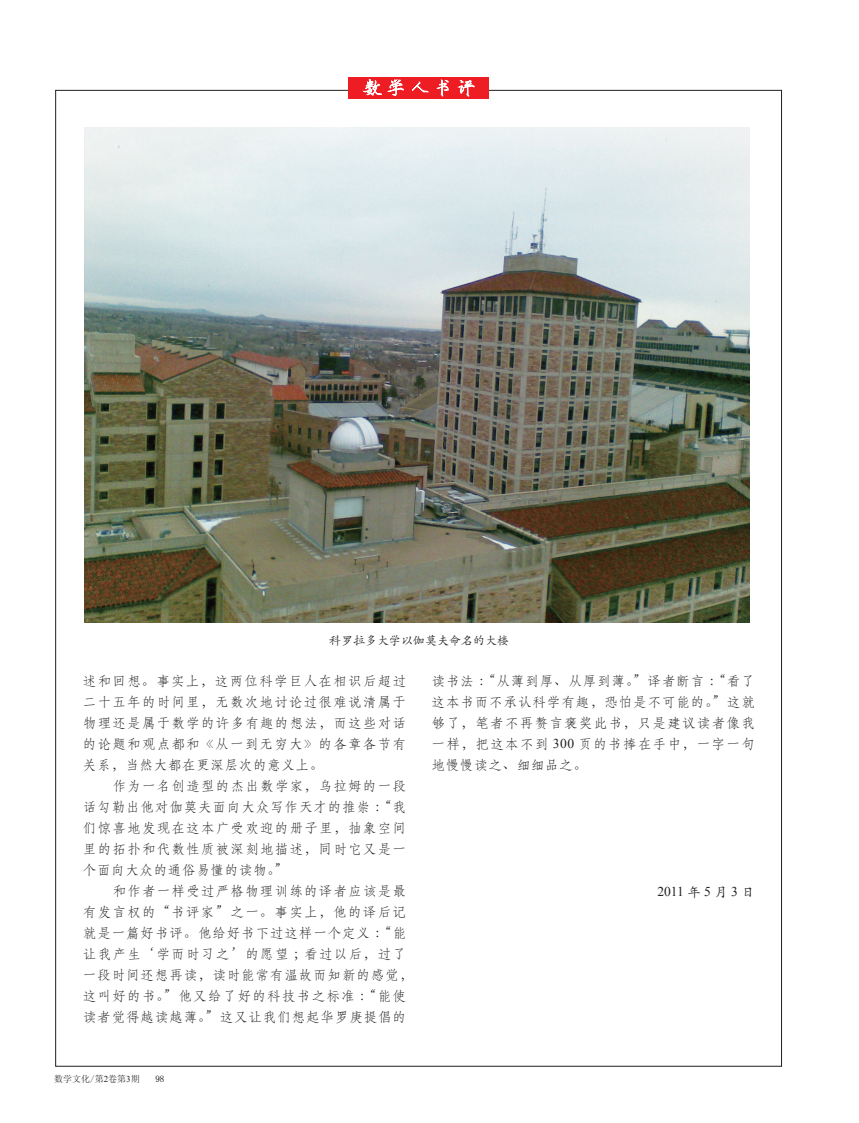
<style>
.page{position:relative;width:859px;height:1123px;background:#fff}
.page>*{position:absolute;margin:0;border:0;box-sizing:border-box;transform-origin:0 0}
.t1{font:13.5px/21px "ST Fangsong";letter-spacing:.095em;color:#231f20;text-align:justify}
.t2{font:13.5px "Times New Roman";color:#231f20}
.t3{font:12px "ST Kaiti";color:#231f20}
.t4{font:9px "Sim Sun";color:#231f20}
.t5{font:9px "Sim Sun";color:#000}
.s1{font-family:"Times New Roman"}
.s2{font-family:"ST Kaiti"}
</style>
<div class="page">
<div style="left:348px;top:77px;width:140px;height:22px;background:#ee1d23"></div>
<svg style="left:363px;top:79px;width:19px;height:17px"></svg>
<svg style="left:388px;top:79px;width:16px;height:17px"></svg>
<svg style="left:412px;top:81px;width:17px;height:12px"></svg>
<svg style="left:437px;top:79px;width:12px;height:17px"></svg>
<svg style="left:459px;top:80px;width:16px;height:17px"></svg>
<img style="left:84px;top:128px;width:665px;height:494px">
<p class="t3" style="left:329px;top:632px;width:181px">科罗拉多大学以伽莫夫命名的大楼</p>
<p class="t1" style="left:83px;top:670px;width:325px">述和回想。事实上，这两位科学巨人在相识后超过二十五年的时间里，无数次地讨论过很难说清属于物理还是属于数学的许多有趣的想法，而这些对话的论题和观点都和《从一到无穷大》的各章各节有关系，当然大都在更深层次的意义上。</p>
<p class="t1" style="left:83px;top:775px;width:325px;text-indent:30px">作为一名创造型的杰出数学家，乌拉姆的一段话勾勒出他对伽莫夫面向大众写作天才的推崇：“我们惊喜地发现在这本广受欢迎的册子里，抽象空间里的拓扑和代数性质被深刻地描述，同时它又是一个面向大众的通俗易懂的读物。”</p>
<p class="t1" style="left:83px;top:880px;width:331px;text-align:left;text-indent:30px">和作者一样受过严格物理训练的译者应该是最有发言权的“书评家”之一。事实上，他的译后记就是一篇好书评。他给好书下过这样一个定义：“能让我产生‘学而时习之’的愿望；看过以后，过了一段时间还想再读，读时能常有温故而知新的感觉，这叫好的书。”他又给了好的科技书之标准：“能使读者觉得越读越薄。”这又让我们想起华罗庚提倡的</p>
<p class="t4" style="left:54px;top:1074px;width:87px">数学文化/第<span class="s1">2</span>卷第<span class="s1">3</span>期</p>
<p class="t5" style="left:155px;top:1074px;width:10px">98</p>
<p class="t1" style="left:432px;top:670px;width:325px">读书法：“从薄到厚、从厚到薄。”译者断言：“看了这本书而不承认科学有趣，恐怕是不可能的。”这就够了，笔者不再赘言褒奖此书，只是建议读者像我一样，把这本不到 <span class="s1">300</span> 页的书捧在手中，一字一句地慢慢读之、细细品之。</p>
<p class="t2" style="left:657px;top:882px;width:99px">2011<span class="s2">年</span>5<span class="s2">月</span>3<span class="s2">日</span></p>
</div>
